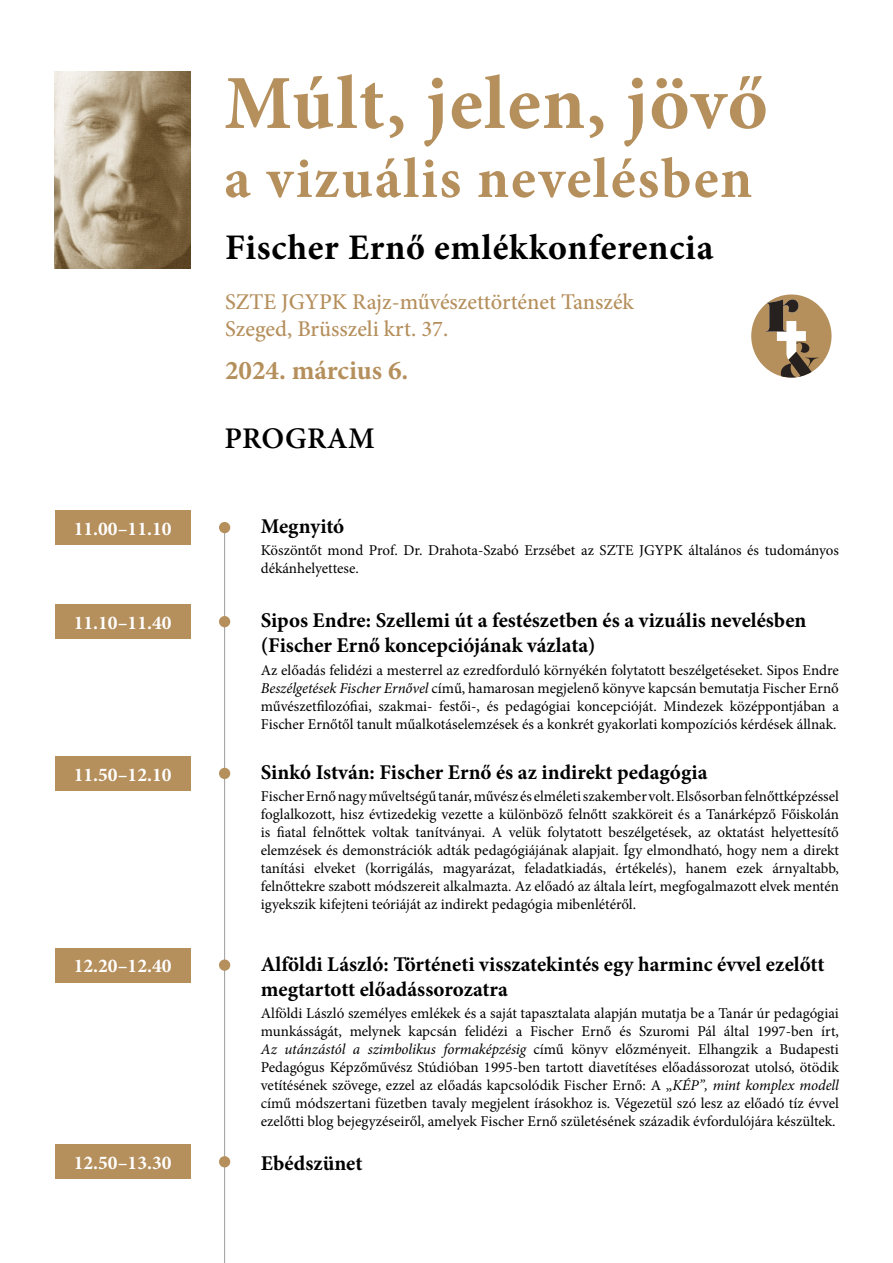
<style>
.page{position:relative;width:893px;height:1263px;background:#fff}
.page>*{position:absolute;margin:0;border:0;box-sizing:border-box;transform-origin:0 0}
.t1{font:700 76.5px "Minion Pro";letter-spacing:.015em;color:#b58f5c}
.t2{font:700 57px "Minion Pro";letter-spacing:.03em;color:#b58f5c}
.t3{font:700 36px "Minion Pro";letter-spacing:.02em;color:#000}
.t4{font:600 30px "Minion Pro";letter-spacing:.01em;color:#000}
.t5{font:700 27px "Minion Pro";color:#b58f5c}
.t6{font:500 22.5px/27px "Minion Pro";color:#b58f5c}
.t7{font:700 21px/25.2px "Minion Pro";color:#000}
.t8{font:700 19.5px "Minion Pro";color:#fff}
.t9{font:15px/18px "Minion Pro";color:#000;text-align:justify}
.s1{font-style:italic}
</style>
<div class="page">
<hr style="left:224px;top:528px;width:1px;height:735px;background:#9d9d9c">
<div style="left:55px;top:510px;width:136px;height:35px;background:#b58f5c"></div>
<div style="left:219px;top:522px;width:11px;height:11px;background:#b58f5c;border-radius:50%"></div>
<div style="left:55px;top:604px;width:136px;height:35px;background:#b58f5c"></div>
<div style="left:219px;top:616px;width:11px;height:11px;background:#b58f5c;border-radius:50%"></div>
<div style="left:55px;top:756px;width:136px;height:35px;background:#b58f5c"></div>
<div style="left:219px;top:768px;width:11px;height:11px;background:#b58f5c;border-radius:50%"></div>
<div style="left:55px;top:948px;width:136px;height:34px;background:#b58f5c"></div>
<div style="left:219px;top:959px;width:11px;height:12px;background:#b58f5c;border-radius:50%"></div>
<div style="left:55px;top:1144px;width:136px;height:35px;background:#b58f5c"></div>
<div style="left:219px;top:1156px;width:11px;height:11px;background:#b58f5c;border-radius:50%"></div>
<img style="left:55px;top:71px;width:136px;height:198px">
<svg style="left:751px;top:294px;width:80px;height:84px"></svg>
<h1 class="t1" style="left:224px;top:50px;width:545px">Múlt, jelen, jövő</h1>
<h2 class="t2" style="left:224px;top:139px;width:529px">a vizuális nevelésben</h2>
<h3 class="t3" style="left:225px;top:222px;width:490px">Fischer Ernő emlékkonferencia</h3>
<h3 class="t6" style="left:225px;top:288px;width:410px">SZTE JGYPK Rajz-művészettörténet Tanszék<br>Szeged, Brüsszeli krt. 37.</h3>
<h3 class="t5" style="left:225px;top:351px;width:185px">2024. március 6.</h3>
<h3 class="t4" style="left:224px;top:418px;width:152px">PROGRAM</h3>
<h3 class="t8" style="left:74px;top:515px;width:99px">11.00–11.10</h3>
<h3 class="t7" style="left:261px;top:513px;width:85px">Megnyitó</h3>
<p class="t9" style="left:261px;top:541px;width:580px">Köszöntőt mond Prof. Dr. Drahota-Szabó Erzsébet az SZTE JGYPK általános és tudományos dékánhelyettese.</p>
<h3 class="t8" style="left:74px;top:609px;width:99px">11.10–11.40</h3>
<h3 class="t7" style="left:261px;top:607px;width:547px">Sipos Endre: Szellemi út a festészetben és a vizuális nevelésben (Fischer Ernő koncepciójának vázlata)</h3>
<p class="t9" style="left:261px;top:661px;width:580px">Az előadás felidézi a mesterrel az ezredforduló környékén folytatott beszélgetéseket. Sipos Endre <span class="s1">Beszélgetések Fischer Ernővel</span> című, hamarosan megjelenő könyve kapcsán bemutatja Fischer Ernő művészetfilozófiai, szakmai- festői-, és pedagógiai koncepcióját. Mindezek középpontjában a Fischer Ernőtől tanult műalkotáselemzések és a konkrét gyakorlati kompozíciós kérdések állnak.</p>
<h3 class="t8" style="left:74px;top:760px;width:99px">11.50–12.10</h3>
<h3 class="t7" style="left:261px;top:759px;width:448px">Sinkó István: Fischer Ernő és az indirekt pedagógia</h3>
<p class="t9" style="left:261px;top:787px;width:580px">Fischer Ernő nagy műveltségű tanár, művész és elméleti szakember volt. Elsősorban felnőttképzéssel foglalkozott, hisz évtizedekig vezette a különböző felnőtt szakköreit és a Tanárképző Főiskolán is fiatal felnőttek voltak tanítványai. A velük folytatott beszélgetések, az oktatást helyettesítő elemzések és demonstrációk adták pedagógiájának alapjait. Így elmondható, hogy nem a direkt tanítási elveket (korrigálás, magyarázat, feladatkiadás, értékelés), hanem ezek árnyaltabb, felnőttekre szabott módszereit alkalmazta. Az előadó az általa leírt, megfogalmazott elvek mentén igyekszik kifejteni teóriáját az indirekt pedagógia mibenlétéről.</p>
<h3 class="t8" style="left:74px;top:952px;width:99px">12.20–12.40</h3>
<h3 class="t7" style="left:261px;top:951px;width:565px">Alföldi László: Történeti visszatekintés egy harminc évvel ezelőtt megtartott előadássorozatra</h3>
<p class="t9" style="left:261px;top:1004px;width:580px">Alföldi László személyes emlékek és a saját tapasztalata alapján mutatja be a Tanár úr pedagógiai munkásságát, melynek kapcsán felidézi a Fischer Ernő és Szuromi Pál által 1997-ben írt, <span class="s1">Az utánzástól a szimbolikus formaképzésig</span> című könyv előzményeit. Elhangzik a Budapesti Pedagógus Képzőművész Stúdióban 1995-ben tartott diavetítéses előadássorozat utolsó, ötödik vetítésének szövege, ezzel az előadás kapcsolódik Fischer Ernő: A „<span class="s1">KÉP”, mint komplex modell </span>című módszertani füzetben tavaly megjelent írásokhoz is. Végezetül szó lesz az előadó tíz évvel ezelőtti blog bejegyzéseiről, amelyek Fischer Ernő születésének századik évfordulójára készültek.</p>
<h3 class="t8" style="left:74px;top:1149px;width:99px">12.50–13.30</h3>
<h3 class="t7" style="left:261px;top:1151px;width:103px">Ebédszünet</h3>
</div>
